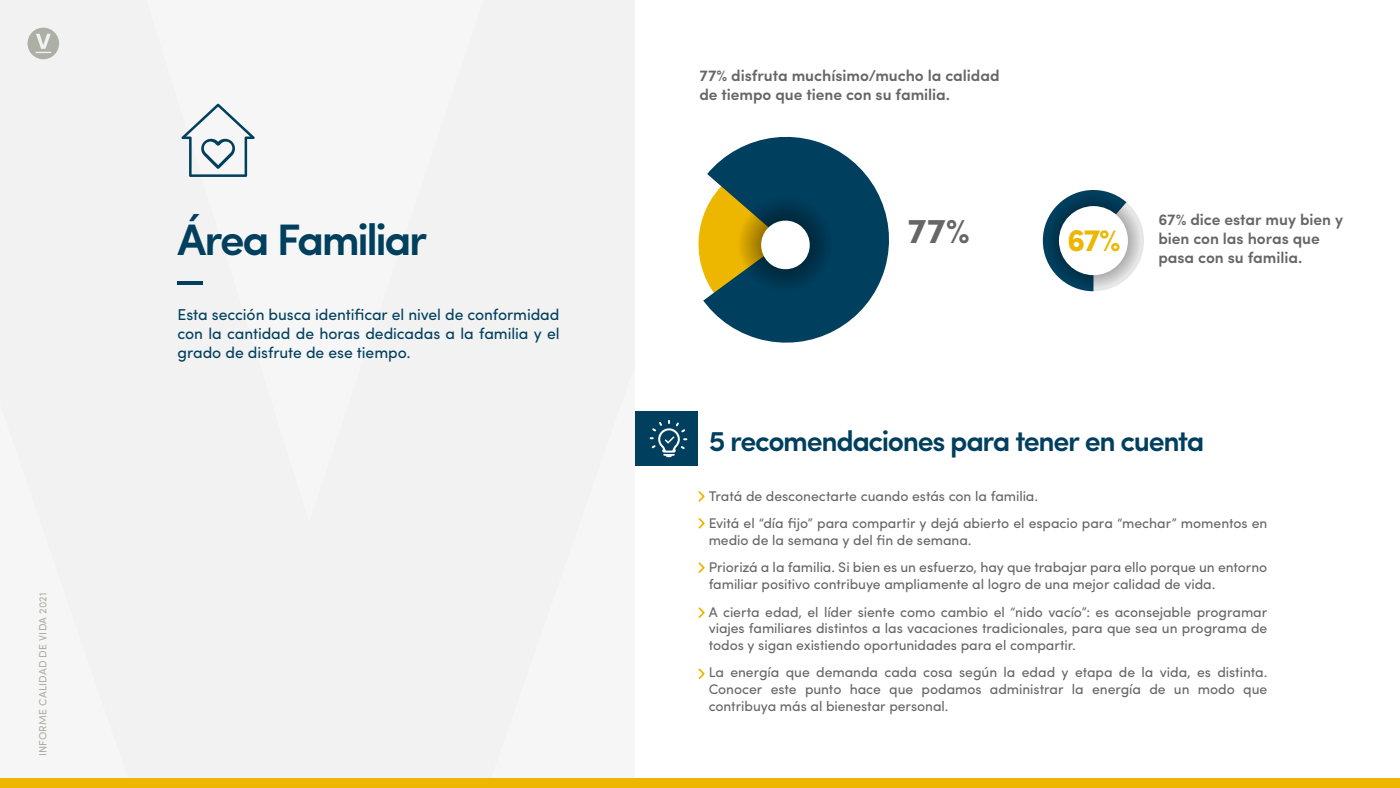
<style>
.page{position:relative;width:1400px;height:788px;background:#fff}
.page>*{position:absolute;margin:0;border:0;box-sizing:border-box;transform-origin:0 0}
.t1{font:600 44.1px "Sofia Pro";letter-spacing:-.055em;color:#003f5e}
.t2{font:700 34.91px "Sofia Pro";color:#666}
.t3{font:700 31.32px "Sofia Pro";color:#edb700}
.t4{font:600 28.79px "Sofia Pro";letter-spacing:-.05em;color:#003f5e}
.t5{font:600 15.75px/18.9px "Sofia Pro";letter-spacing:-.005em;color:#666}
.t6{font:15.75px/18.9px "Sofia Pro";letter-spacing:-.005em;color:#003f5e;text-align:justify}
.t7{font:14px/27.3px "Sofia Pro";letter-spacing:-.005em;color:#666}
.t8{font:10.5px "Sofia Pro";letter-spacing:.015em;color:#abafa6}
</style>
<div class="page">
<div style="left:628px;top:411px;width:70px;height:55px;background:#003f5e"></div>
<svg style="left:650px;top:420px;width:37px;height:37px"></svg>
<svg style="left:698px;top:491px;width:7px;height:11px"></svg>
<svg style="left:698px;top:518px;width:7px;height:11px"></svg>
<svg style="left:698px;top:562px;width:7px;height:11px"></svg>
<svg style="left:698px;top:607px;width:7px;height:11px"></svg>
<svg style="left:698px;top:668px;width:7px;height:11px"></svg>
<div style="left:0;top:0;width:634px;height:778px;background:#f2f2f2"></div>
<svg style="left:28px;top:28px;width:31px;height:31px"></svg>
<hr style="left:178px;top:281px;width:25px;height:3px;background:#003f5e">
<svg style="left:1043px;top:190px;width:101px;height:101px"></svg>
<svg style="left:1047px;top:194px;width:93px;height:93px;background:#4e7081"></svg>
<div style="left:1059px;top:206px;width:69px;height:69px;background:#fff;border-radius:50%"></div>
<div style="left:0;top:778px;width:1400px;height:10px;background:#edb700"></div>
<svg style="left:181px;top:104px;width:74px;height:73px"></svg>
<svg style="left:722px;top:136px;width:167px;height:207px;fill:#003f5e"></svg>
<svg style="left:698px;top:149px;width:134px;height:171px"></svg>
<p class="t8" style="left:35px;top:756px;width:165px;rotate:-90deg">INFORME CALIDAD DE VIDA 2021</p>
<h1 class="t1" style="left:178px;top:206px;width:251px">Área Familiar</h1>
<p class="t6" style="left:178px;top:304px;width:384px">Esta sección busca identificar el nivel de conformidad con la cantidad de horas dedicadas a la familia y el grado de disfrute de ese tiempo.</p>
<p class="t5" style="left:699px;top:65px;width:302px">77% disfruta muchísimo/mucho la calidad de tiempo que tiene con su familia.</p>
<h2 class="t2" style="left:908px;top:204px;width:64px">77%</h2>
<h3 class="t3" style="left:1067px;top:216px;width:55px">67%</h3>
<p class="t5" style="left:1158px;top:209px;width:186px">67% dice estar muy bien y bien con las horas que pasa con su familia.</p>
<h3 class="t4" style="left:709px;top:419px;width:497px">5 recomendaciones para tener en cuenta</h3>
<p class="t7" style="left:709px;top:481px;width:560px">Tratá de desconectarte cuando estás con la familia.<br>Evitá el “día fijo” para compartir y dejá abierto el espacio para “mechar” momentos en</p>
<p class="t7" style="left:709px;top:525px;width:560px">medio de la semana y del fin de semana.<br>Priorizá a la familia. Si bien es un esfuerzo, hay que trabajar para ello porque un entorno</p>
<p class="t7" style="left:709px;top:569px;width:560px">familiar positivo contribuye ampliamente al logro de una mejor calidad de vida.<br>A cierta edad, el líder siente como cambio el “nido vacío”: es aconsejable programar</p>
<p class="t7" style="left:709px;top:619px;width:560px;line-height:16.8px">viajes familiares distintos a las vacaciones tradicionales, para que sea un programa de todos y sigan existiendo oportunidades para el compartir.</p>
<p class="t7" style="left:709px;top:663px;width:560px;line-height:16.8px;text-align:justify">La energía que demanda cada cosa según la edad y etapa de la vida, es distinta.<br>Conocer este punto hace que podamos administrar la energía de un modo que contribuya más al bienestar personal.</p>
</div>
